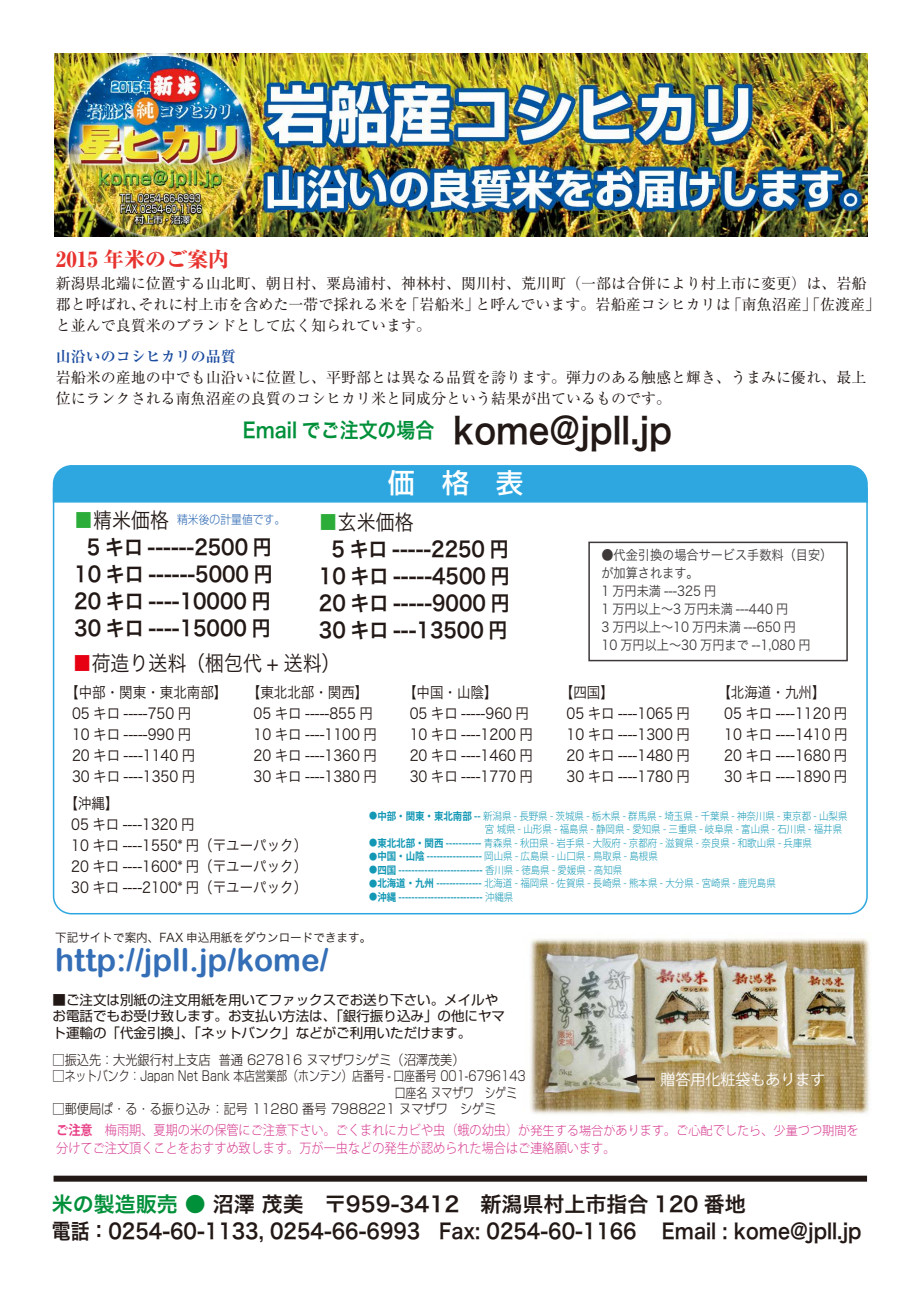
<style>
.page{position:relative;width:919px;height:1289px;background:#fff}
.page>*{position:absolute;margin:0;border:0;box-sizing:border-box;transform-origin:0 0}
.t1{font:31.5px "Arial Rounded MT Bold";color:#346eb6}
.t2{font:500 27px "Shin Go Pro";color:#fff}
.t3{font:21px/27px "Hira Kaku Pro W6";color:#221815;text-align:center;scale:.9 1}
.t4{font:21px/27px "Hira Kaku Pro W6";color:#221815}
.t5{font:21px "Hira Kaku Pro W3";color:#221815;scale:.9 1}
.t6{font:21px "Hira Kaku Pro W6";color:#00903a;scale:.9 1}
.t7{font:800 21px "Ryumin Pro";color:#e8322e}
.t8{font:15px/21px "Hira Kaku Pro W3";color:#221815;scale:.9 1}
.t9{font:15px/21px "Ryumin Pro";color:#221815}
.t10{font:700 15px "Ryumin Pro";color:#1c4c9f}
.t11{font:15px "Koz Go Pro";color:#fff}
.t12{font:300 13.5px "Shin Go Pro";color:#221815;scale:.9 1}
.t13{font:300 13.5px/18px "Koz Go Pro";color:#d6398f;scale:.9 1}
.t14{font:13.5px/16.5px "Shin Go Pro";color:#221815}
.t15{font:13.5px/18px "Hira Kaku Pro W3";color:#3e3a39;scale:.9 1}
.t16{font:12px "Hira Kaku Pro W3";color:#221815;scale:.96 1}
.t17{font:300 12px "Shin Go Pro";color:#346eb6;scale:.9 1}
.t18{font:300 10.5px/13.5px "Koz Go Pro";color:#1297b4;scale:.9 1}
.t19{font:700 10.5px "Koz Go Pro";color:#1297b4;scale:.9 1}
.s1{font-size:36px;color:#221815}
.s2{color:#2cac39}
.s3{color:#e60012}
.s4{font-weight:200;font-size:9px}
.s5{font-weight:700}
.s6{font-weight:300}
.s7{font-weight:700;color:#e84388}
.s8{color:#00903a}
</style>
<div class="page">
<img style="left:54px;top:53px;width:813px;height:183px">
<div style="left:54px;top:1175px;width:813px;height:6px;background:#221815"></div>
<img style="left:530px;top:938px;width:341px;height:176px">
<svg style="left:622px;top:1074px;width:15px;height:9px"></svg>
<hr style="left:630px;top:1077px;width:24px;height:3px;background:#221815">
<svg style="left:52px;top:503px;width:816px;height:412px"></svg>
<div style="left:52px;top:465px;width:816px;height:38px;background:#2ea7e0"></div>
<div style="left:588px;top:541px;width:259px;height:120px;border:2px solid #3e3a39"></div>
<h3 class="t7" style="left:56px;top:242px;width:175px">2015 年米のご案内</h3>
<p class="t9" style="left:56px;top:271px;width:825px">新潟県北端に位置する山北町、朝日村、粟島浦村、神林村、関川村、荒川町（一部は合併により村上市に変更）は、岩船郡と呼ばれ、それに村上市を含めた一帯で採れる米を「岩船米」と呼んでいます。岩船産コシヒカリは「南魚沼産」「佐渡産」と並んで良質米のブランドとして広く知られています。</p>
<p class="t10" style="left:56px;top:344px;width:181px">山沿いのコシヒカリの品質</p>
<p class="t9" style="left:56px;top:366px;width:812px">岩船米の産地の中でも山沿いに位置し、平野部とは異なる品質を誇ります。弾力のある触感と輝き、うまみに優れ、最上位にランクされる南魚沼産の良質のコシヒカリ米と同成分という結果が出ているものです。</p>
<h3 class="t6" style="left:243px;top:411px;width:478px">Email でご注文の場合 <span class="s1">kome@jpll.jp</span></h3>
<h3 class="t5" style="left:74px;top:502px;width:106px"><span class="s2">■</span>精米価格</h3>
<h3 class="t3" style="left:74px;top:533px;width:222px">5 キロ ------2500 円<br>10 キロ ------5000 円<br>20 キロ ----10000 円<br>30 キロ ----15000 円</h3>
<p class="t17" style="left:177px;top:510px;width:122px">精米後の計量値です。</p>
<h2 class="t2" style="left:388px;top:460px;width:136px">価　格　表</h2>
<h3 class="t5" style="left:319px;top:503px;width:106px"><span class="s2">■</span>玄米価格</h3>
<h3 class="t3" style="left:319px;top:534px;width:213px">5 キロ -----2250 円<br>10 キロ -----4500 円<br>20 キロ -----9000 円<br>30 キロ ---13500 円</h3>
<h3 class="t5" style="left:73px;top:645px;width:299px"><span class="s3">■</span>荷造り送料（梱包代 + 送料）</h3>
<p class="t15" style="left:601px;top:545px;width:258px">●代金引換の場合サービス手数料（目安）が加算されます。<br>1 万円未満 ---325 円<br>1 万円以上～3 万円未満 ---440 円<br>3 万円以上～10 万円未満 ---650 円<br>10 万円以上～30 万円まで --1,080 円　</p>
<p class="t8" style="left:72px;top:681px;width:174px;text-indent:-7px">【中部・関東・東北南部】<br>05 キロ -----750 円<br>10 キロ -----990 円<br>20 キロ ----1140 円<br>30 キロ ----1350 円</p>
<p class="t8" style="left:247px;top:681px;width:146px;text-align:center">【東北北部・関西】<br>05 キロ -----855 円<br>10 キロ ----1100 円<br>20 キロ ----1360 円<br>30 キロ ----1380 円</p>
<p class="t8" style="left:410px;top:681px;width:138px;text-indent:-7px">【中国・山陰】<br>05 キロ -----960 円<br>10 キロ ----1200 円<br>20 キロ ----1460 円<br>30 キロ ----1770 円</p>
<p class="t8" style="left:566px;top:681px;width:138px;text-indent:-7px">【四国】<br>05 キロ ----1065 円<br>10 キロ ----1300 円<br>20 キロ ----1480 円<br>30 キロ ----1780 円</p>
<p class="t8" style="left:724px;top:680px;width:138px;text-indent:-7px">【北海道・九州】<br>05 キロ ----1120 円<br>10 キロ ----1410 円<br>20 キロ ----1680 円<br>30 キロ ----1890 円</p>
<p class="t8" style="left:71px;top:791px;width:264px;text-indent:-7px">【沖縄】<br>05 キロ ----1320 円<br>10 キロ ----1550* 円（〒ユーパック）<br>20 キロ ----1600* 円（〒ユーパック）<br>30 キロ ----2100* 円（〒ユーパック）</p>
<p class="t18" style="left:485px;top:809px;width:404px;text-indent:-116px"><span class="s4">●</span><span class="s5">中部・関東・東北南部 --</span> 新潟県 - 長野県 - 茨城県 - 栃木県 - 群馬県 - 埼玉県 - 千葉県 - 神奈川県 - 東京都 - 山梨県宮 城県 - 山形県 - 福島県 - 静岡県 - 愛知県 - 三重県 - 岐阜県 - 富山県 - 石川県 - 福井県</p>
<p class="t18" style="left:369px;top:836px;width:493px"><span class="s4">●</span><span class="s5">東北北部・関西 -----------</span> 青森県 - 秋田県 - 岩手県 - 大阪府 - 京都府 - 滋賀県 - 奈良県 - 和歌山県 - 兵庫県</p>
<p class="t19" style="left:369px;top:849px;width:322px"><span class="s4">●</span>中国・山陰 ----------------- <span class="s6">岡山県 - 広島県 - 山口県 - 鳥取県 - 島根県</span></p>
<p class="t19" style="left:369px;top:863px;width:282px"><span class="s4">●</span>四国 -------------------------- <span class="s6">香川県 - 徳島県 - 愛媛県 - 高知県</span></p>
<p class="t18" style="left:369px;top:876px;width:453px"><span class="s4">●</span><span class="s5">北海道・九州 --------------</span> 北海道 - 福岡県 - 佐賀県 - 長崎県 - 熊本県 - 大分県 - 宮崎県 - 鹿児島県</p>
<p class="t19" style="left:369px;top:890px;width:162px"><span class="s4">●</span>沖縄 -------------------------- <span class="s6">沖縄県</span></p>
<p class="t16" style="left:55px;top:927px;width:330px">下記サイトで案内、FAX 申込用紙をダウンロードできます。</p>
<h1 class="t1" style="left:55px;top:941px;width:275px">http://jpll.jp/kome/</h1>
<p class="t14" style="left:53px;top:989px;width:454px">■ご注文は別紙の注文用紙を用いてファックスでお送り下さい。メイルやお電話でもお受け致します。お支払い方法は、「銀行振り込み」の他にヤマト運輸の「代金引換」、「ネットバンク」などがご利用いただけます。</p>
<p class="t12" style="left:53px;top:1048px;width:459px">□振込先：大光銀行村上支店 普通 627816 ヌマザワシゲミ（沼澤茂美）</p>
<p class="t12" style="left:53px;top:1065px;width:527px">□ネットバンク：Japan Net Bank 本店営業部（ホンテン）店番号 - 口座番号 001-6796143</p>
<p class="t12" style="left:53px;top:1098px;width:495px">□郵便局ぱ・る・る振り込み ：記号 11280 番号 7988221 ヌマザワ　シゲミ</p>
<p class="t11" style="left:660px;top:1070px;width:166px">贈答用化粧袋もあります</p>
<p class="t13" style="left:56px;top:1121px;width:892px"><span class="s7">ご注意</span> 梅雨期、夏期の米の保管にご注意下さい。ごくまれにカビや虫（蛾の幼虫）が発生する場合があります。ご心配でしたら、少量づつ期間を分けてご注文頂くことをおすすめ致します。万が一虫などの発生が認められた場合はご連絡願います。</p>
<h3 class="t4" style="left:52px;top:1189px;width:811px"><span class="s8">米の製造販売 ●</span> 沼澤 茂美　〒959-3412　新潟県村上市指合 120 番地<br>電話：0254-60-1133, 0254-66-6993　Fax: 0254-60-1166 Email : kome@jpll.jp</h3>
</div>
